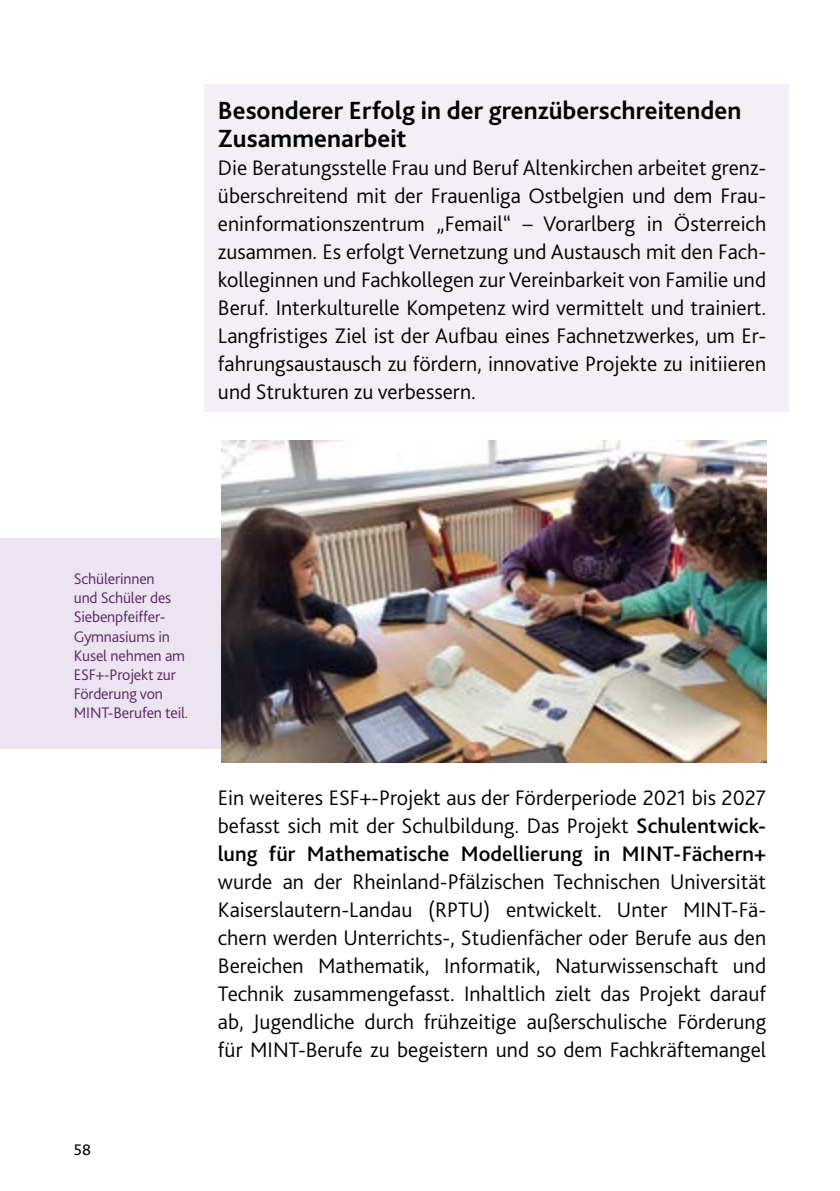
<style>
.page{position:relative;width:840px;height:1191px;background:#fff}
.page>*{position:absolute;margin:0;border:0;box-sizing:border-box;transform-origin:0 0}
.t1{font:700 26px/28px "Bliss 2";color:#000}
.t2{font:300 22px/28px "Bliss 2";color:#000;text-align:justify}
.t3{font:300 16px/19.2px "Bliss 2";letter-spacing:-.01em;color:#5b2362}
.t4{font:16px "Bliss 2";color:#000}
.s1{font-weight:500}
</style>
<div class="page">
<div style="left:205px;top:85px;width:583px;height:327px;background:#f4eff6"></div>
<div style="left:0;top:539px;width:460px;height:210px;background:#ece4f0"></div>
<img style="left:221px;top:441px;width:544px;height:322px">
<p class="t1" style="left:218px;top:95px;width:524px">Besonderer Erfolg in der grenzüberschreitenden<br>Zusammenarbeit</p>
<p class="t2" style="left:218px;top:153px;width:549px">Die Beratungsstelle Frau und Beruf Altenkirchen arbeitet grenz&shy;überschreitend mit der Frauenliga Ostbelgien und dem Frau&shy;eninformationszentrum „Femail“ – Vorarlberg in Österreich zusammen. Es erfolgt Vernetzung und Austausch mit den Fach&shy;kolleginnen und Fachkollegen zur Vereinbarkeit von Familie und Beruf. Interkulturelle Kompetenz wird vermittelt und trainiert.<br>Langfristiges Ziel ist der Aufbau eines Fachnetzwerkes, um Er&shy;fahrungsaustausch zu fördern, innovative Projekte zu initiieren und Strukturen zu verbessern.</p>
<p class="t3" style="left:74px;top:568px;width:116px">Schülerinnen<br>und Schüler des<br>Siebenpfeiffer-<br>Gymnasiums in<br>Kusel nehmen am<br>ESF+-Projekt zur<br>Förderung von<br>MINT-Berufen teil.</p>
<p class="t2" style="left:218px;top:783px;width:549px">Ein weiteres ESF+-Projekt aus der Förderperiode 2021 bis 2027 befasst sich mit der Schulbildung. Das Projekt <span class="s1">Schulentwick&shy;lung für Mathematische Modellierung in MINT-Fächern+</span></p>
<p class="t2" style="left:218px;top:867px;width:549px">wurde an der Rheinland-Pfälzischen Technischen Universität Kaiserslautern-Landau (RPTU) entwickelt. Unter MINT-Fä&shy;chern werden Unterrichts-, Studienfächer oder Berufe aus den Bereichen Mathematik, Informatik, Naturwissenschaft und Technik zusammengefasst. Inhaltlich zielt das Projekt darauf ab, Jugendliche durch frühzeitige außerschulische Förderung für MINT-Berufe zu begeistern und so dem Fachkräftemangel</p>
<p class="t4" style="left:74px;top:1139px;width:19px">58</p>
</div>
